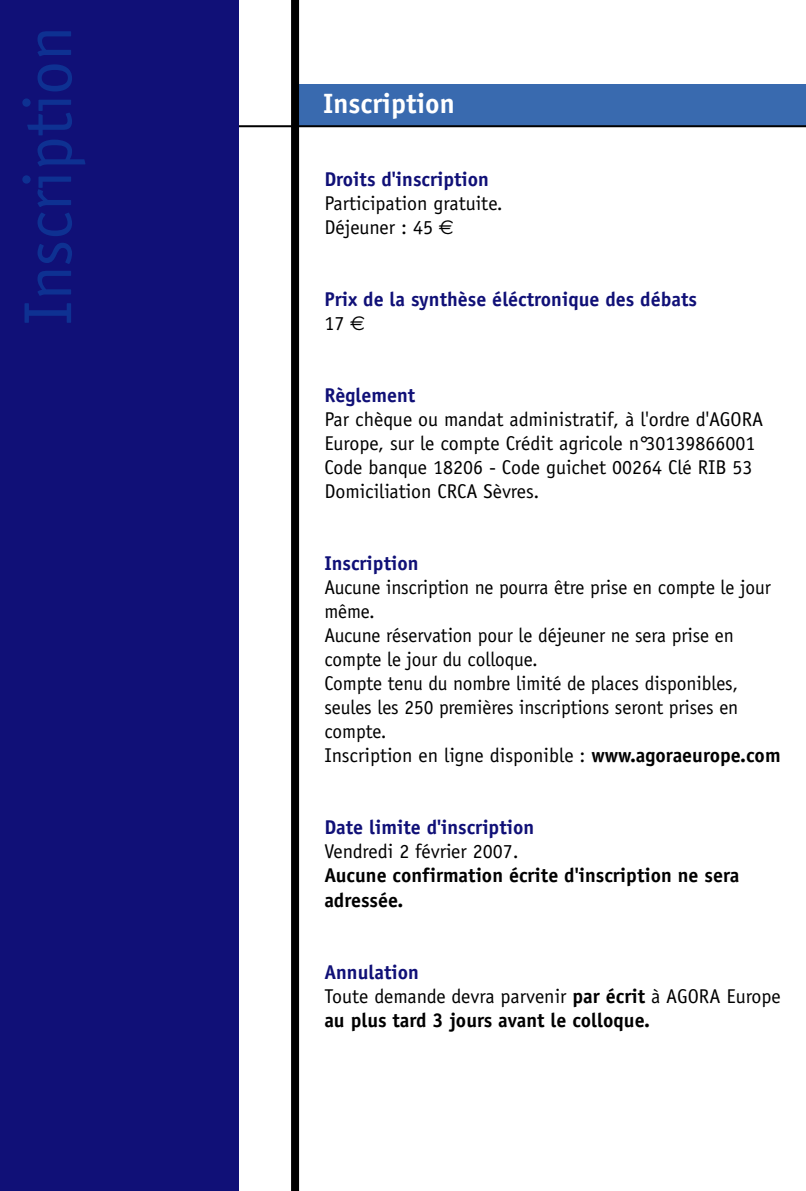
<style>
.page{position:relative;width:806px;height:1191px;background:#fff}
.page>*{position:absolute;margin:0;border:0;box-sizing:border-box;transform-origin:0 0}
.t1{font:68px "Officina Sans";color:#0e3192}
.t2{font:700 28px "Officina Sans";color:#fff}
.t3{font:20px/24px "Officina Sans";letter-spacing:-.005em;color:#000}
.t4{font:700 20px/24px "Officina Sans";color:#000}
.t5{font:700 20px/24px "Officina Sans";color:#101077}
.s1{font-family:"Euro Sans"}
.s2{font-weight:400;color:#000}
.s3{font-family:"Euro Sans";font-weight:400;color:#000}
.s4{font-weight:700}
.s5{color:#101077}
.s6{font-weight:400}
</style>
<div class="page">
<div style="left:294px;top:84px;width:510px;height:42px;background:#396aaf"></div>
<hr style="left:235px;top:125px;width:570px;height:2px;background:#000">
<div style="left:0;top:0;width:238px;height:1191px;background:#101077"></div>
<div style="left:291px;top:0;width:8px;height:1191px;background:#000"></div>
<h1 class="t1" style="left:8px;top:325px;width:301px;rotate:-90deg">Inscription</h1>
<h2 class="t2" style="left:323px;top:86px;width:133px">Inscription</h2>
<p class="t5" style="left:324px;top:167px;width:166px">Droits d'inscription</p>
<p class="t3" style="left:324px;top:191px;width:180px">Participation gratuite.<br>Déjeuner : 45 <span class="s1">€</span></p>
<p class="t5" style="left:324px;top:287px;width:374px">Prix de la synthèse éléctronique des débats<br><span class="s2">17</span> <span class="s3">€</span></p>
<p class="t5" style="left:324px;top:383px;width:92px">Règlement</p>
<p class="t3" style="left:324px;top:407px;width:440px">Par chèque ou mandat administratif, à l'ordre d'AGORA Europe, sur le compte Crédit agricole n°30139866001<br>Code banque 18206 - Code guichet 00264 Clé RIB 53<br>Domiciliation CRCA Sèvres.</p>
<p class="t5" style="left:324px;top:551px;width:96px">Inscription</p>
<p class="t3" style="left:324px;top:575px;width:457px">Aucune inscription ne pourra être prise en compte le jour même.<br>Aucune réservation pour le déjeuner ne sera prise en compte le jour du colloque.<br>Compte tenu du nombre limité de places disponibles, seules les 250 premières inscriptions seront prises en compte.<br>Inscription en ligne disponible : <span class="s4">www.agoraeurope.com</span></p>
<p class="t5" style="left:324px;top:815px;width:211px">Date limite d'inscription</p>
<p class="t3" style="left:324px;top:839px;width:196px">Vendredi 2 février 2007.</p>
<p class="t4" style="left:324px;top:863px;width:416px">Aucune confirmation écrite d'inscription ne sera adressée.</p>
<p class="t4" style="left:324px;top:959px;width:458px"><span class="s5">Annulation<br></span><span class="s6">Toute demande devra parvenir</span> par écrit <span class="s6">à AGORA Europe </span>au plus tard 3 jours avant le colloque.</p>
</div>
